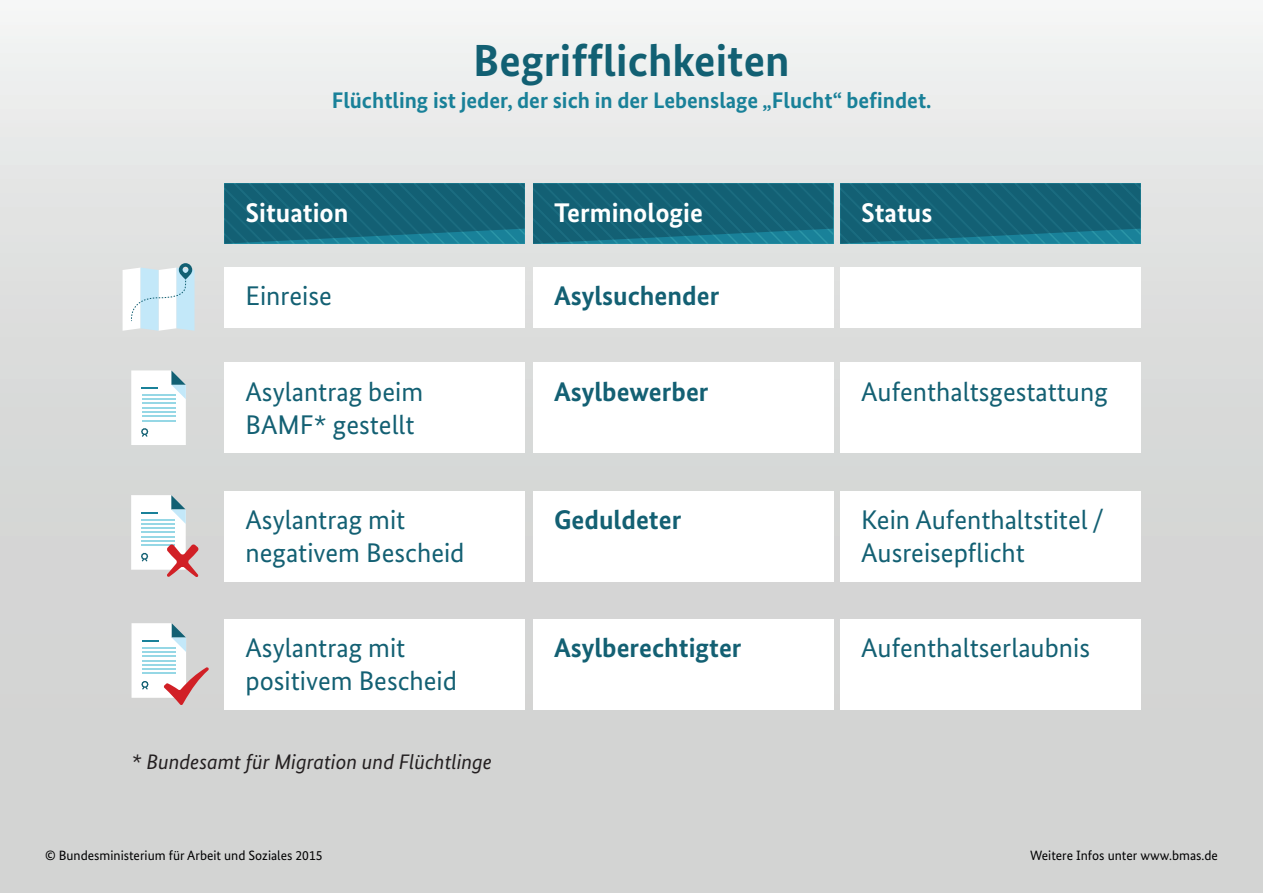
<style>
.page{position:relative;width:1263px;height:893px;background:#fff}
.page>*{position:absolute;margin:0;border:0;box-sizing:border-box;transform-origin:0 0}
.t1{font:700 45px "Bundes Sans";color:#126073}
.t2{font:27px/33px "Bundes Sans";color:#136073}
.t3{font:700 27px "Bundes Sans";color:#136073}
.t4{font:700 27px "Bundes Sans";color:#fff}
.t5{font:700 22.5px "Bundes Sans";color:#198199}
.t6{font:italic 21px "Bundes Sans";color:#231f20}
.t7{font:13.5px "Bundes Sans";color:#000001}
</style>
<div class="page">
<div style="left:0;top:0;width:1263px;height:893px;background:linear-gradient(to bottom,#ebedec,#cccdcc)"></div>
<div style="left:224px;top:267px;width:300px;height:60px;background:#fff"></div>
<div style="left:224px;top:363px;width:300px;height:90px;background:#fff"></div>
<div style="left:533px;top:363px;width:300px;height:90px;background:#fff"></div>
<div style="left:840px;top:363px;width:300px;height:90px;background:#fff"></div>
<div style="left:224px;top:491px;width:300px;height:90px;background:#fff"></div>
<div style="left:533px;top:491px;width:300px;height:90px;background:#fff"></div>
<div style="left:840px;top:491px;width:300px;height:90px;background:#fff"></div>
<div style="left:224px;top:619px;width:300px;height:90px;background:#fff"></div>
<div style="left:533px;top:619px;width:300px;height:90px;background:#fff"></div>
<div style="left:840px;top:619px;width:300px;height:90px;background:#fff"></div>
<div style="left:533px;top:267px;width:300px;height:60px;background:#fff"></div>
<div style="left:840px;top:267px;width:300px;height:60px;background:#fff"></div>
<svg style="left:224px;top:184px;width:300px;height:60px;background:#15667b"></svg>
<svg style="left:533px;top:184px;width:300px;height:60px;background:#15667a"></svg>
<svg style="left:840px;top:184px;width:300px;height:60px;background:#15667b"></svg>
<svg style="left:131px;top:370px;width:55px;height:75px"></svg>
<svg style="left:132px;top:623px;width:77px;height:82px"></svg>
<svg style="left:131px;top:495px;width:68px;height:82px"></svg>
<svg style="left:123px;top:263px;width:71px;height:68px"></svg>
<h1 class="t1" style="left:473px;top:33px;width:318px">Begrifflichkeiten</h1>
<h3 class="t5" style="left:332px;top:87px;width:601px">Flüchtling ist jeder, der sich in der Lebenslage „Flucht“ befindet.</h3>
<p class="t4" style="left:245px;top:196px;width:104px">Situation</p>
<p class="t4" style="left:554px;top:196px;width:150px">Terminologie</p>
<p class="t4" style="left:861px;top:196px;width:73px">Status</p>
<p class="t2" style="left:245px;top:279px;width:88px">Einreise</p>
<p class="t2" style="left:245px;top:375px;width:179px">Asylantrag beim<br>BAMF* gestellt</p>
<p class="t2" style="left:245px;top:503px;width:221px">Asylantrag mit negativem Bescheid</p>
<p class="t2" style="left:245px;top:631px;width:213px">Asylantrag mit positivem Bescheid</p>
<p class="t6" style="left:132px;top:749px;width:362px">* Bundesamt für Migration und Flüchtlinge</p>
<p class="t3" style="left:554px;top:280px;width:167px">Asylsuchender</p>
<p class="t3" style="left:554px;top:375px;width:156px">Asylbewerber</p>
<p class="t2" style="left:861px;top:375px;width:248px">Aufenthaltsgestattung</p>
<p class="t3" style="left:554px;top:504px;width:129px">Geduldeter</p>
<p class="t2" style="left:861px;top:503px;width:244px">Kein Aufenthaltstitel /<br>Ausreisepflicht</p>
<p class="t3" style="left:554px;top:632px;width:189px">Asylberechtigter</p>
<p class="t2" style="left:861px;top:631px;width:230px">Aufenthaltserlaubnis</p>
<p class="t7" style="left:45px;top:847px;width:279px">© Bundesministerium für Arbeit und Soziales 2015</p>
<p class="t7" style="left:1030px;top:847px;width:189px">Weitere Infos unter www.bmas.de</p>
</div>
